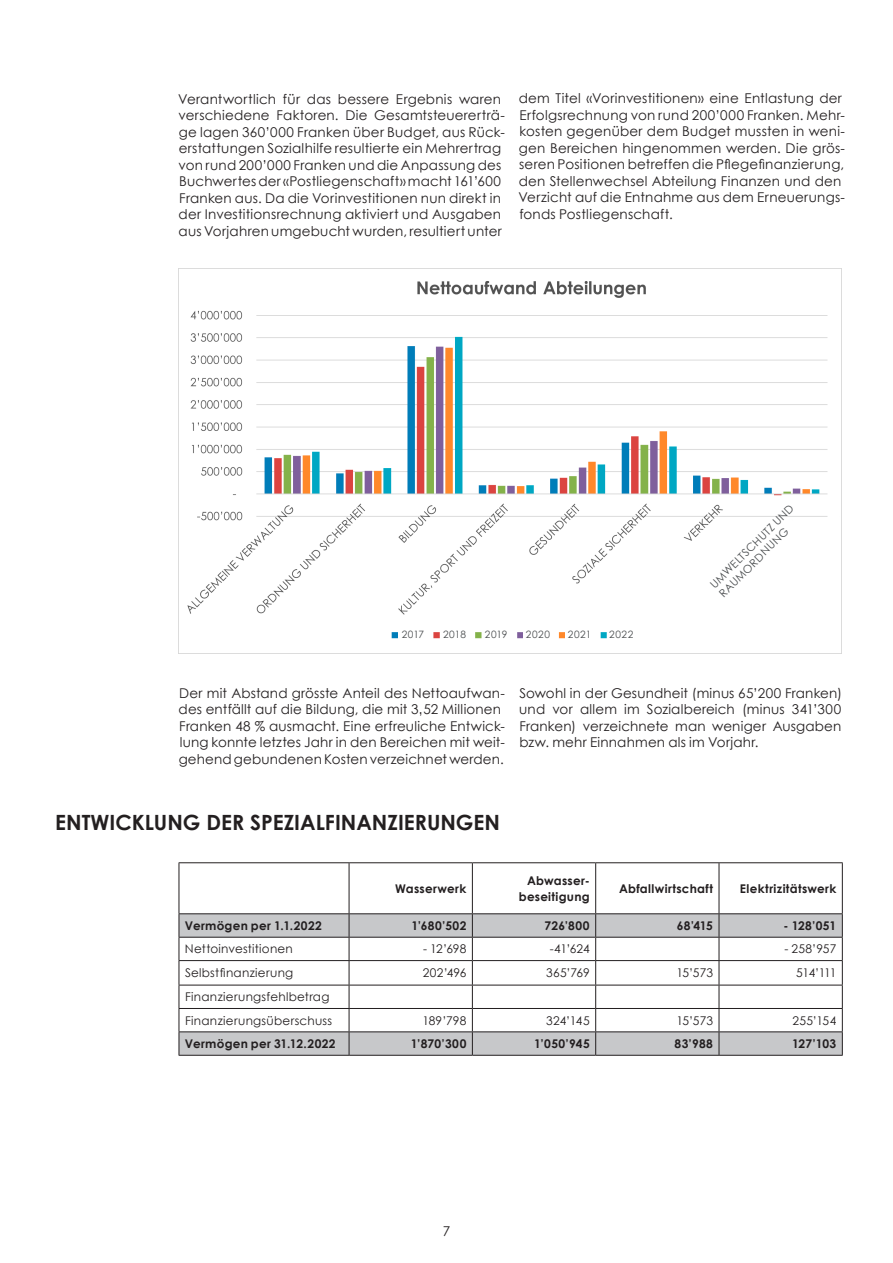
<style>
.page{position:relative;width:893px;height:1263px;background:#fff}
.page>*{position:absolute;margin:0;border:0;box-sizing:border-box;transform-origin:0 0}
.t1{font:700 21px "Century Gothic";color:#231f20}
.t2{font:13.5px/16.5px "Century Gothic";letter-spacing:.015em;color:#231f20}
.t3{font:700 12px/16.5px "Century Gothic";letter-spacing:.025em;color:#231f20;text-align:right}
.t4{font:12px/23.4px "Century Gothic";letter-spacing:.02em;color:#231f20}
.t5{font:10.95px/12.8px "Century Gothic";color:#494c4e}
.t6{font:10.2px "Century Gothic";letter-spacing:.05em;color:#494c4e}
</style>
<div class="page">
<svg style="left:180px;top:914px;width:662px;height:141px"></svg>
<hr style="left:179px;top:862px;width:170px;height:1px;background:#231f20">
<hr style="left:179px;top:863px;width:1px;height:50px;background:#231f20">
<hr style="left:349px;top:862px;width:123px;height:1px;background:#231f20">
<hr style="left:349px;top:863px;width:1px;height:50px;background:#231f20">
<hr style="left:472px;top:862px;width:124px;height:1px;background:#231f20">
<hr style="left:472px;top:863px;width:1px;height:50px;background:#231f20">
<hr style="left:596px;top:862px;width:123px;height:1px;background:#231f20">
<hr style="left:595px;top:863px;width:1px;height:50px;background:#231f20">
<hr style="left:719px;top:862px;width:124px;height:1px;background:#231f20">
<hr style="left:719px;top:863px;width:1px;height:50px;background:#231f20">
<hr style="left:842px;top:863px;width:1px;height:50px;background:#231f20">
<hr style="left:179px;top:913px;width:170px;height:1px;background:#231f20">
<hr style="left:349px;top:913px;width:123px;height:1px;background:#231f20">
<hr style="left:472px;top:913px;width:124px;height:1px;background:#231f20">
<hr style="left:596px;top:913px;width:123px;height:1px;background:#231f20">
<hr style="left:719px;top:913px;width:124px;height:1px;background:#231f20">
<hr style="left:179px;top:937px;width:170px;height:1px;background:#231f20">
<hr style="left:349px;top:937px;width:123px;height:1px;background:#231f20">
<hr style="left:472px;top:937px;width:124px;height:1px;background:#231f20">
<hr style="left:596px;top:937px;width:123px;height:1px;background:#231f20">
<hr style="left:719px;top:937px;width:124px;height:1px;background:#231f20">
<hr style="left:179px;top:960px;width:170px;height:1px;background:#231f20">
<hr style="left:349px;top:960px;width:123px;height:1px;background:#231f20">
<hr style="left:472px;top:960px;width:124px;height:1px;background:#231f20">
<hr style="left:596px;top:960px;width:123px;height:1px;background:#231f20">
<hr style="left:719px;top:960px;width:124px;height:1px;background:#231f20">
<hr style="left:179px;top:985px;width:170px;height:1px;background:#231f20">
<hr style="left:349px;top:985px;width:123px;height:1px;background:#231f20">
<hr style="left:472px;top:985px;width:124px;height:1px;background:#231f20">
<hr style="left:596px;top:985px;width:123px;height:1px;background:#231f20">
<hr style="left:719px;top:985px;width:124px;height:1px;background:#231f20">
<hr style="left:179px;top:1008px;width:170px;height:1px;background:#231f20">
<hr style="left:349px;top:1008px;width:123px;height:1px;background:#231f20">
<hr style="left:472px;top:1008px;width:124px;height:1px;background:#231f20">
<hr style="left:596px;top:1008px;width:123px;height:1px;background:#231f20">
<hr style="left:719px;top:1008px;width:124px;height:1px;background:#231f20">
<hr style="left:179px;top:1031px;width:170px;height:1px;background:#231f20">
<svg style="left:179px;top:914px;width:1px;height:141px"></svg>
<hr style="left:349px;top:1031px;width:123px;height:1px;background:#231f20">
<svg style="left:349px;top:914px;width:1px;height:141px"></svg>
<hr style="left:472px;top:1031px;width:124px;height:1px;background:#231f20">
<svg style="left:472px;top:914px;width:1px;height:141px"></svg>
<hr style="left:596px;top:1031px;width:123px;height:1px;background:#231f20">
<svg style="left:595px;top:914px;width:1px;height:141px"></svg>
<hr style="left:719px;top:1031px;width:124px;height:1px;background:#231f20">
<svg style="left:719px;top:914px;width:1px;height:141px"></svg>
<svg style="left:842px;top:914px;width:1px;height:141px"></svg>
<hr style="left:179px;top:1055px;width:170px;height:1px;background:#231f20">
<hr style="left:349px;top:1055px;width:123px;height:1px;background:#231f20">
<hr style="left:472px;top:1055px;width:124px;height:1px;background:#231f20">
<hr style="left:596px;top:1055px;width:123px;height:1px;background:#231f20">
<hr style="left:719px;top:1055px;width:124px;height:1px;background:#231f20">
<img style="left:179px;top:269px;width:663px;height:385px">
<div style="left:398px;top:628px;width:29px;height:14px;background:#fff"></div>
<div style="left:440px;top:628px;width:29px;height:14px;background:#fff"></div>
<div style="left:482px;top:628px;width:29px;height:14px;background:#fff"></div>
<div style="left:523px;top:628px;width:29px;height:14px;background:#fff"></div>
<div style="left:565px;top:628px;width:29px;height:14px;background:#fff"></div>
<div style="left:607px;top:628px;width:29px;height:14px;background:#fff"></div>
<p class="t2" style="left:178px;top:90px;width:328px">Verantwortlich für das bessere Ergebnis waren verschiedene Faktoren. Die Gesamtsteuererträ&shy;ge lagen 360’000 Franken über Budget, aus Rück&shy;erstattungen Sozialhilfe resultierte ein Mehrertrag von rund 200’000 Franken und die Anpassung des Buchwertes der «Postliegenschaft» macht 161’600<br>Franken aus. Da die Vorinvestitionen nun direkt in der Investitionsrechnung aktiviert und Ausgaben aus Vorjahren umgebucht wurden, resultiert unter</p>
<p class="t2" style="left:518px;top:90px;width:328px">dem Titel «Vorinvestitionen» eine Entlastung der Erfolgsrechnung von rund 200’000 Franken. Mehr&shy;kosten gegenüber dem Budget mussten in weni&shy;gen Bereichen hingenommen werden. Die grös&shy;seren Positionen betreffen die Pflegefinanzierung, den Stellenwechsel Abteilung Finanzen und den Verzicht auf die Entnahme aus dem Erneuerungs&shy;fonds Postliegenschaft.</p>
<p class="t6" style="left:402px;top:628px;width:24px">2017</p>
<p class="t6" style="left:443px;top:628px;width:24px">2018</p>
<p class="t6" style="left:485px;top:628px;width:24px">2019</p>
<p class="t6" style="left:526px;top:628px;width:26px">2020</p>
<p class="t6" style="left:568px;top:628px;width:25px">2021</p>
<p class="t6" style="left:609px;top:628px;width:26px">2022</p>
<p class="t5" style="left:707px;top:581px;width:115px;rotate:-45deg">UMWELTSCHUTZ UND<br>RAUMORDNUNG</p>
<p class="t2" style="left:179px;top:684px;width:328px">Der mit Abstand grösste Anteil des Nettoaufwan&shy;des entfällt auf die Bildung, die mit 3‚52 Millionen Franken 48 % ausmacht. Eine erfreuliche Entwick&shy;lung konnte letztes Jahr in den Bereichen mit weit&shy;gehend gebundenen Kosten verzeichnet werden.</p>
<p class="t2" style="left:519px;top:684px;width:324px;text-align:justify">Sowohl in der Gesundheit (minus 65’200 Franken) und vor allem im Sozialbereich (minus 341’300<br>Franken) verzeichnete man weniger Ausgaben bzw. mehr Einnahmen als im Vorjahr.</p>
<h1 class="t1" style="left:55px;top:806px;width:446px">ENTWICKLUNG DER SPEZIALFINANZIERUNGEN</h1>
<p class="t3" style="left:395px;top:880px;width:73px">Wasserwerk</p>
<p class="t3" style="left:519px;top:871px;width:72px">Abwasser&shy;beseitigung</p>
<p class="t3" style="left:619px;top:880px;width:95px">Abfallwirtschaft</p>
<p class="t3" style="left:740px;top:880px;width:98px">Elektrizitätswerk</p>
<p class="t3" style="left:185px;top:917px;width:138px">Vermögen per 1.1.2022</p>
<p class="t3" style="left:412px;top:917px;width:56px">1’680’502</p>
<p class="t3" style="left:545px;top:917px;width:47px">726’800</p>
<p class="t3" style="left:677px;top:917px;width:38px">68’415</p>
<p class="t3" style="left:784px;top:917px;width:54px">- 128’051</p>
<p class="t4" style="left:185px;top:937px;width:109px">Nettoinvestitionen</p>
<p class="t4" style="left:423px;top:937px;width:45px">- 12’698</p>
<p class="t4" style="left:550px;top:937px;width:41px">-41’624</p>
<p class="t4" style="left:784px;top:937px;width:53px">- 258’957</p>
<p class="t4" style="left:185px;top:961px;width:110px">Selbstfinanzierung</p>
<p class="t4" style="left:423px;top:961px;width:45px">202’496</p>
<p class="t4" style="left:546px;top:961px;width:45px">365’769</p>
<p class="t4" style="left:676px;top:961px;width:38px">15’573</p>
<p class="t4" style="left:796px;top:961px;width:42px">514’111</p>
<p class="t4" style="left:185px;top:985px;width:149px">Finanzierungsfehlbetrag<br>Finanzierungsüberschuss</p>
<p class="t4" style="left:422px;top:1008px;width:45px">189’798</p>
<p class="t4" style="left:546px;top:1008px;width:45px">324’145</p>
<p class="t4" style="left:676px;top:1008px;width:38px">15’573</p>
<p class="t4" style="left:793px;top:1008px;width:45px">255’154</p>
<p class="t3" style="left:185px;top:1035px;width:152px">Vermögen per 31.12.2022</p>
<p class="t3" style="left:411px;top:1035px;width:57px">1’870’300</p>
<p class="t3" style="left:534px;top:1035px;width:57px">1’050’945</p>
<p class="t3" style="left:675px;top:1035px;width:40px">83’988</p>
<p class="t3" style="left:792px;top:1035px;width:46px">127’103</p>
<p class="t2" style="left:443px;top:1223px;width:9px">7</p>
</div>
